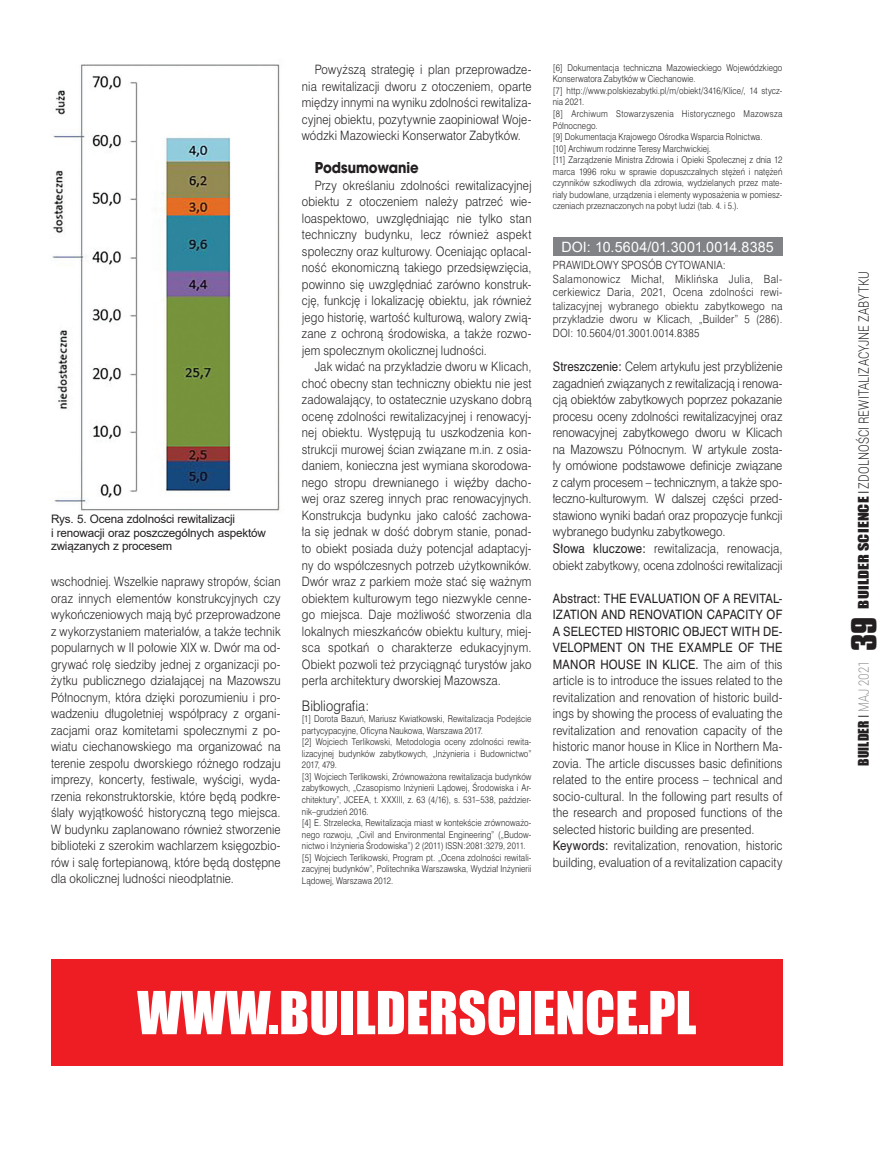
<style>
.page{position:relative;width:893px;height:1170px;background:#fff}
.page>*{position:absolute;margin:0;border:0;box-sizing:border-box;transform-origin:0 0}
.t1{font:54.75px "Impact";color:#fff}
.srodtytul{font:700 16.5px "Avant Gar Got Itc TEE";color:#231f20;scale:.9 1}
.t2{font:300 14.25px "Roboto";letter-spacing:.005em;color:#231f20;scale:.8 1}
.Fot_podpis{font:14.25px "Arial";letter-spacing:.015em;color:#fff}
.t3{font:13.5px "Impact";letter-spacing:.01em;color:#231f20}
.LIITERATURA{font:13.5px "Swis 721 Lt PL";letter-spacing:.005em;color:#231f20;scale:.89 1}
.tekst_swiss{font:12px/16.5px "Swis 721 Lt PL";letter-spacing:.015em;color:#231f20;text-align:justify;scale:.89 1}
.ABSTRAKT_ANGIELSKI{font:12px/16.5px "Swis 721 Lt PL";letter-spacing:.01em;color:#231f20;text-align:justify;scale:.89 1}
.ABSTRAKT_POLSKI{font:12px/16.5px "Swis 721 Lt PL";color:#231f20;text-align:justify;scale:.89 1}
.Fot_podpis-2{font:11.7px/13.5px "Arial";letter-spacing:-.015em;color:#231f20}
.PRAWIDLOWY_SPOSOB_CY{font:10.5px/13.5px "Swis 721 Lt PL";letter-spacing:.02em;color:#231f20;text-align:justify;scale:.89 1}
.LITERATURA_WYLICZENI{font:8.7px/11.6px "Swis 721 Lt PL";letter-spacing:.015em;color:#231f20;text-align:justify;scale:.86 1}
.LITERATURA_WYLICZENI-2{font:8.7px/11.6px "Swis 721 Lt PL";letter-spacing:.035em;color:#231f20;scale:.86 1}
.s1{font-family:"Swis 721 PL"}
.s2{font-family:"Impact";font-weight:400;font-size:13.5px}
.s3{font-family:"Swis 721 Lt PL";font-weight:400;font-size:13.5px}
.s4{font-family:"Swis 721 Lt PL"}
.s5{font-family:"Roboto";font-weight:300;font-size:14.25px;color:#939598}
.s6{font-family:"Compacta PL";font-weight:700;font-size:30px}
</style>
<div class="page">
<img style="left:52px;top:64px;width:228px;height:447px">
<div style="left:553px;top:237px;width:229px;height:19px;background:#808285"></div>
<div style="left:51px;top:959px;width:731px;height:106px;background:#ee1d23"></div>
<p class="Fot_podpis-2" style="left:51px;top:512px;width:216px">Rys. 5. Ocena zdolności rewitalizacji<br>i renowacji oraz poszczególnych aspektów związanych z procesem</p>
<p class="tekst_swiss" style="left:51px;top:573px;width:259px">wschodniej. Wszelkie naprawy stropów, ścian oraz innych elementów konstrukcyjnych czy wykończeniowych mają być przeprowadzone z wykorzystaniem materiałów, a także technik popularnych w II połowie XIX w. Dwór ma od&shy;grywać rolę siedziby jednej z organizacji po&shy;żytku publicznego działającej na Mazowszu Północnym, która dzięki porozumieniu i pro&shy;wadzeniu długoletniej współpracy z organi&shy;zacjami oraz komitetami społecznymi z po&shy;wiatu ciechanowskiego ma organizować na terenie zespołu dworskiego różnego rodzaju imprezy, koncerty, festiwale, wyścigi, wyda&shy;rzenia rekonstruktorskie, które będą podkre&shy;ślały wyjątkowość historyczną tego miejsca.<br>W budynku zaplanowano również stworzenie biblioteki z szerokim wachlarzem księgozbio&shy;rów i salę fortepianową, które będą dostępne dla okolicznej ludności nieodpłatnie.</p>
<p class="tekst_swiss" style="left:302px;top:61px;width:259px;text-indent:13px">Powyższą strategię i plan przeprowadze&shy;nia rewitalizacji dworu z otoczeniem, oparte między innymi na wyniku zdolności rewitaliza&shy;cyjnej obiektu, pozytywnie zaopiniował Woje&shy;wódzki Mazowiecki Konserwator Zabytków.</p>
<p class="srodtytul" style="left:315px;top:158px;width:117px">Podsumowanie</p>
<p class="tekst_swiss" style="left:302px;top:177px;width:259px;text-indent:13px">Przy określaniu zdolności rewitalizacyjnej obiektu z otoczeniem należy patrzeć wie&shy;loaspektowo, uwzględniając nie tylko stan techniczny budynku, lecz również aspekt społeczny oraz kulturowy. Oceniając opłacal&shy;ność ekonomiczną takiego przedsięwzięcia, powinno się uwzględniać zarówno konstruk&shy;cję, funkcję i lokalizację obiektu, jak również jego historię, wartość kulturową, walory zwią&shy;zane z ochroną środowiska, a także rozwo&shy;jem społecznym okolicznej ludności.</p>
<p class="tekst_swiss" style="left:302px;top:358px;width:260px;text-indent:13px">Jak widać na przykładzie dworu w Klicach, choć obecny stan techniczny obiektu nie jest zadowalający, to ostatecznie uzyskano dobrą ocenę zdolności rewitalizacyjnej i renowacyj&shy;nej obiektu. Występują tu uszkodzenia kon&shy;strukcji murowej ścian związane m.in. z osia&shy;daniem, konieczna jest wymiana skorodowa&shy;nego stropu drewnianego i więźby dacho&shy;wej oraz szereg innych prac renowacyjnych.<br>Konstrukcja budynku jako całość zachowa&shy;ła się jednak w dość dobrym stanie, ponad&shy;to obiekt posiada duży potencjał adaptacyj&shy;ny do współczesnych potrzeb użytkowników.<br>Dwór wraz z parkiem może stać się ważnym obiektem kulturowym tego niezwykle cenne&shy;go miejsca. Daje możliwość stworzenia dla lokalnych mieszkańców obiektu kultury, miej&shy;sca spotkań o charakterze edukacyjnym.<br>Obiekt pozwoli też przyciągnąć turystów jako perła architektury dworskiej Mazowsza.</p>
<p class="LIITERATURA" style="left:302px;top:696px;width:77px">Bibliografia:</p>
<p class="LITERATURA_WYLICZENI" style="left:302px;top:713px;width:268px">[1] Dorota Bazuń, Mariusz Kwiatkowski, Rewitalizacja Podejście partycypacyjne, Oficyna Naukowa, Warszawa 2017.</p>
<p class="LITERATURA_WYLICZENI" style="left:302px;top:736px;width:268px">[2] Wojciech Terlikowski, Metodologia oceny zdolności rewita&shy;lizacyjnej budynków zabytkowych, „Inżynieria i Budownictwo” 2017, 479.</p>
<p class="LITERATURA_WYLICZENI" style="left:302px;top:770px;width:268px">[3] Wojciech Terlikowski, Zrównoważona rewitalizacja budynków zabytkowych, „Czasopismo Inżynierii Lądowej, Środowiska i Ar&shy;chitektury”, JCEEA, t. XXXIII, z. 63 (4/16), s. 531–538, paździer&shy;nik–grudzień 2016.</p>
<p class="LITERATURA_WYLICZENI" style="left:302px;top:816px;width:268px">[4] E. Strzelecka, Rewitalizacja miast w kontekście zrównoważo&shy;nego rozwoju, „Civil and Environmental Engineering” („Budow&shy;nictwo i Inżynieria Środowiska”) 2 (2011) ISSN:2081:3279, 2011.</p>
<p class="LITERATURA_WYLICZENI" style="left:302px;top:851px;width:268px">[5] Wojciech Terlikowski, Program pt. „Ocena zdolności rewitali&shy;zacyjnej budynków”, Politechnika Warszawska, Wydział Inżynierii Lądowej, Warszawa 2012.</p>
<p class="LITERATURA_WYLICZENI" style="left:553px;top:62px;width:268px">[6] Dokumentacja techniczna Mazowieckiego Wojewódzkiego<br>Konserwatora Zabytków w Ciechanowie.</p>
<p class="LITERATURA_WYLICZENI" style="left:553px;top:85px;width:268px">[7] http://www.polskiezabytki.pl/m/obiekt/3416/Klice/, 14 stycz&shy;nia 2021.</p>
<p class="LITERATURA_WYLICZENI-2" style="left:553px;top:108px;width:268px">[8] Archiwum Stowarzyszenia Historycznego Mazowsza<br>Północnego.</p>
<p class="LITERATURA_WYLICZENI" style="left:553px;top:131px;width:245px">[9] Dokumentacja Krajowego Ośrodka Wsparcia Rolnictwa.</p>
<p class="LITERATURA_WYLICZENI" style="left:553px;top:142px;width:185px">[10] Archiwum rodzinne Teresy Marchwickiej.</p>
<p class="LITERATURA_WYLICZENI" style="left:553px;top:154px;width:268px">[11] Zarządzenie Ministra Zdrowia i Opieki Społecznej z dnia 12 marca 1996 roku w sprawie dopuszczalnych stężeń i natężeń czynników szkodliwych dla zdrowia, wydzielanych przez mate&shy;riały budowlane, urządzenia i elementy wyposażenia w pomiesz&shy;czeniach przeznaczonych na pobyt ludzi (tab. 4. i 5.).</p>
<p class="Fot_podpis" style="left:561px;top:237px;width:214px">DOI: 10.5604/01.3001.0014.8385</p>
<p class="PRAWIDLOWY_SPOSOB_CY" style="left:553px;top:258px;width:196px">PRAWIDŁOWY SPOSÓB CYTOWANIA:</p>
<p class="PRAWIDLOWY_SPOSOB_CY" style="left:553px;top:272px;width:259px">Salamonowicz Michał, Miklińska Julia, Bal&shy;cerkiewicz Daria, 2021, Ocena zdolności rewi&shy;talizacyjnej wybranego obiektu zabytkowego na przykładzie dworu w Klicach, „Builder” 5 (286).<br>DOI: 10.5604/01.3001.0014.8385</p>
<p class="ABSTRAKT_POLSKI" style="left:553px;top:358px;width:259px"><span class="s1">Streszczenie:</span> Celem artykułu jest przybliżenie zagadnień związanych z rewitalizacją i renowa&shy;cją obiektów zabytkowych poprzez pokazanie procesu oceny zdolności rewitalizacyjnej oraz renowacyjnej zabytkowego dworu w Klicach na Mazowszu Północnym. W artykule zosta&shy;ły omówione podstawowe definicje związane z całym procesem – technicznym, a także spo&shy;łeczno-kulturowym. W dalszej części przed&shy;stawiono wyniki badań oraz propozycje funkcji wybranego budynku zabytkowego.</p>
<p class="ABSTRAKT_POLSKI" style="left:553px;top:540px;width:259px"><span class="s1">Słowa kluczowe:</span> rewitalizacja, renowacja, obiekt zabytkowy, ocena zdolności rewitalizacji</p>
<p class="ABSTRAKT_ANGIELSKI" style="left:553px;top:589px;width:259px"><span class="s1">Abstract: THE EVALUATION OF A REVITAL-IZATION AND RENOVATION CAPACITY OF A SELECTED HISTORIC OBJECT WITH DE-VELOPMENT ON THE EXAMPLE OF THE MANOR HOUSE IN KLICE.</span> The aim of this article is to introduce the issues related to the revitalization and renovation of historic build&shy;ings by showing the process of evaluating the revitalization and renovation capacity of the historic manor house in Klice in Northern Ma&shy;zovia. The article discusses basic definitions related to the entire process – technical and socio-cultural. In the following part results of the research and proposed functions of the selected historic building are presented.</p>
<p class="ABSTRAKT_ANGIELSKI" style="left:553px;top:837px;width:259px"><span class="s1">Keywords:</span> revitalization, renovation, historic building, evaluation of a revitalization capacity</p>
<p class="t1" style="left:137px;top:970px;width:561px">WWW.BUILDERSCIENCE.PL</p>
<p class="t2" style="left:854px;top:608px;width:423px;rotate:-90deg"><span class="s2">BUILDER SCIENCE</span> <span class="s3">I</span> ZDOLNOŚCI REWITALIZACYJNE ZABYTKU</p>
<p class="t3" style="left:853px;top:765px;width:150px;rotate:-90deg">BUILDER <span class="s4">I</span> <span class="s5">MAJ 2021</span> <span class="s6">39</span></p>
</div>
